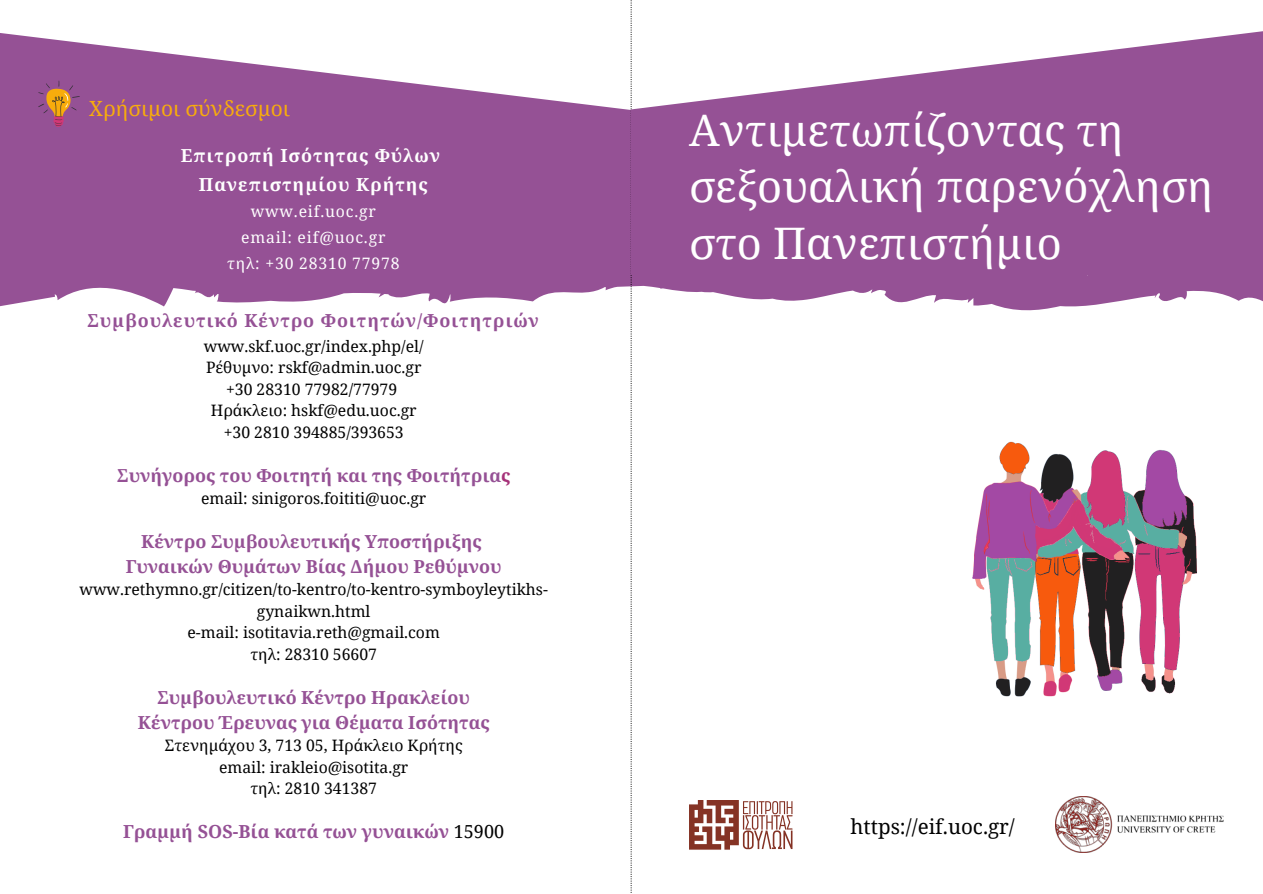
<style>
.page{position:relative;width:1263px;height:894px;background:#fff}
.page>*{position:absolute;margin:0;border:0;box-sizing:border-box;transform-origin:0 0}
.t1{font:43.5px/55.9px "Noto Serif";color:#fff}
.t2{font:21px "Noto Serif";color:#f8ac0c}
.t3{font:20.55px "Noto Serif";color:#000}
.t4{font:700 18px "Noto Serif";color:#955195}
.t5{font:700 18px "Noto Serif";letter-spacing:.055em;color:#fff}
.t6{font:700 18px "Noto Serif";letter-spacing:.055em;color:#955195}
.t7{font:15.75px/21.6px "Noto Serif";color:#000;text-align:center}
.t8{font:15.75px "Noto Serif";letter-spacing:.05em;color:#fff}
.s1{color:#a63279}
.s2{font-weight:400;color:#000}
</style>
<div class="page">
<svg style="left:0;top:30px;width:631px;height:336px;fill:#955195"></svg>
<svg style="left:38px;top:81px;width:42px;height:46px;background:#aa6470"></svg>
<svg style="left:0;top:223px;width:1263px;height:113px;fill:#955195"></svg>
<svg style="left:631px;top:0;width:1px;height:893px"></svg>
<svg style="left:631px;top:26px;width:632px;height:249px;fill:#955195"></svg>
<svg style="left:0;top:180px;width:55px;height:131px;background:#9c5d9c"></svg>
<img style="left:1056px;top:796px;width:167px;height:56px">
<img style="left:689px;top:800px;width:104px;height:50px">
<img style="left:972px;top:441px;width:225px;height:256px">
<p class="t2" style="left:89px;top:93px;width:202px">Χρήσιμοι σύνδεσμοι</p>
<p class="t5" style="left:181px;top:143px;width:261px">Επιτροπή Ισότητας Φύλων</p>
<p class="t5" style="left:199px;top:172px;width:230px">Πανεπιστημίου Κρήτης</p>
<p class="t8" style="left:251px;top:200px;width:127px">www.eif.uoc.gr</p>
<p class="t8" style="left:241px;top:226px;width:146px">email: eif@uoc.gr</p>
<p class="t8" style="left:227px;top:252px;width:174px">τηλ: +30 28310 77978</p>
<p class="t6" style="left:88px;top:308px;width:453px">Συμβουλευτικό Κέντρο Φοιτητών/Φοιτητριών</p>
<p class="t7" style="left:204px;top:334px;width:221px">www.skf.uoc.gr/index.php/el/</p>
<p class="t7" style="left:206px;top:356px;width:217px">Ρέθυμνο: rskf@admin.uoc.gr</p>
<p class="t7" style="left:226px;top:378px;width:173px">+30 28310 77982/77979</p>
<p class="t7" style="left:211px;top:399px;width:207px">Ηράκλειο: hskf@edu.uoc.gr</p>
<p class="t7" style="left:224px;top:421px;width:181px">+30 2810 394885/393653</p>
<p class="t4" style="left:117px;top:463px;width:394px">Συνήγορος του Φοιτητή και της Φοιτήτρια<span class="s1">ς</span></p>
<p class="t7" style="left:201px;top:487px;width:227px">email: sinigoros.foititi@uoc.gr</p>
<p class="t4" style="left:141px;top:529px;width:342px">Κέντρο Συμβουλευτικής Υποστήριξης</p>
<p class="t4" style="left:126px;top:553px;width:377px">Γυναικών Θυμάτων Βίας Δήμου Ρεθύμνου</p>
<p class="t7" style="left:79px;top:578px;width:470px">www.rethymno.gr/citizen/to-kentro/to-kentro-symboyleytikhs&shy;gynaikwn.html</p>
<p class="t7" style="left:188px;top:621px;width:254px">e-mail: isotitavia.reth@gmail.com</p>
<p class="t7" style="left:251px;top:643px;width:128px">τηλ: 28310 56607</p>
<p class="t4" style="left:158px;top:684px;width:314px">Συμβουλευτικό Κέντρο Ηρακλείου</p>
<p class="t4" style="left:138px;top:709px;width:353px">Κέντρου Έρευνας για Θέματα Ισότητας</p>
<p class="t7" style="left:165px;top:733px;width:299px">Στενημάχου 3, 713 05, Ηράκλειο Κρήτης</p>
<p class="t7" style="left:219px;top:755px;width:191px">email: irakleio@isotita.gr</p>
<p class="t7" style="left:251px;top:777px;width:128px">τηλ: 2810 341387</p>
<p class="t4" style="left:123px;top:818px;width:382px">Γραμμή SOS-Βία κατά των γυναικών <span class="s2">15900</span></p>
<p class="t1" style="left:689px;top:101px;width:526px">Αντιμετωπίζοντας τη σεξουαλική παρενόχληση στο Πανεπιστήμιο</p>
<p class="t3" style="left:850px;top:811px;width:166px">https://eif.uoc.gr/</p>
</div>
